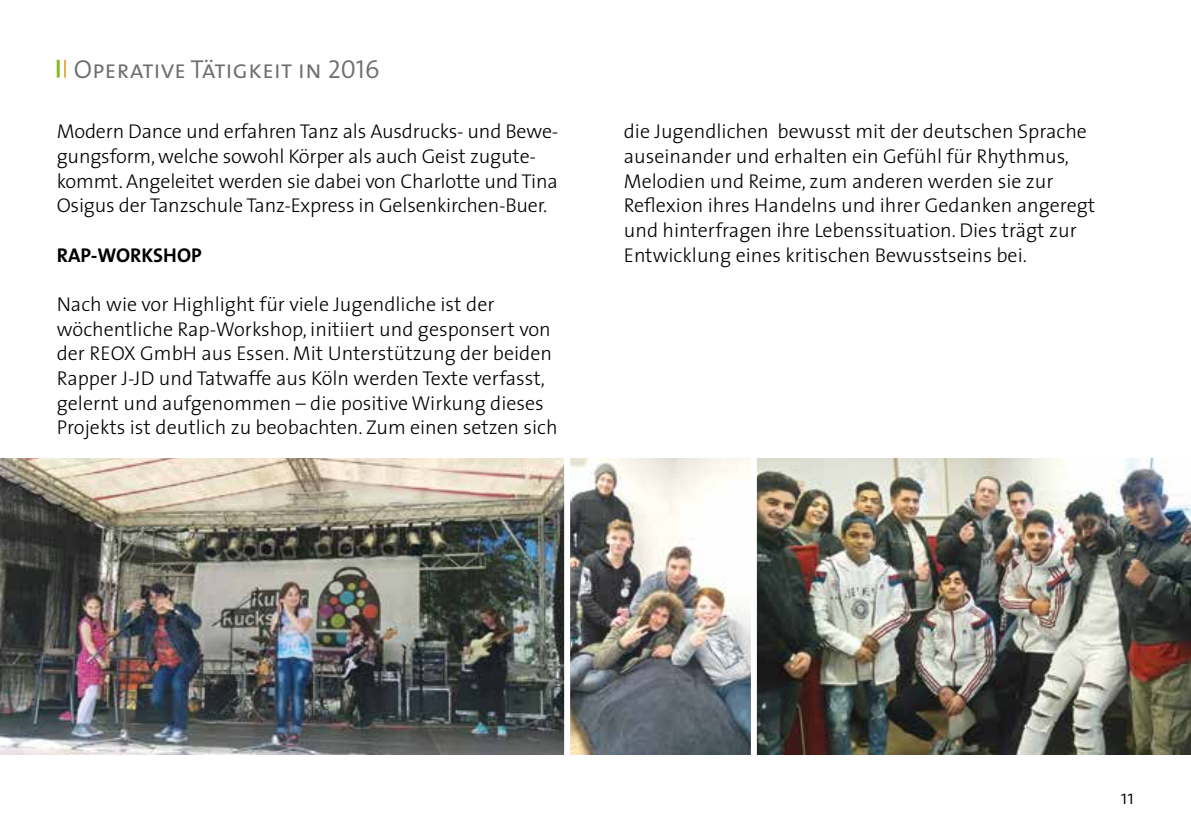
<style>
.page{position:relative;width:1191px;height:840px;background:#fff}
.page>*{position:absolute;margin:0;border:0;box-sizing:border-box;transform-origin:0 0}
.t1{font:26px "The Sans Semi Light Caps";color:#6e6e6e}
.t2{font:300 20px/24.6px "The Sans";color:#000}
.t3{font:700 20px "The Sans";color:#000}
</style>
<div class="page">
<hr style="left:57px;top:60px;width:3px;height:18px;background:#85bc21">
<svg style="left:64px;top:60px;width:2px;height:18px"></svg>
<img style="left:1px;top:458px;width:1190px;height:296px">
<div style="left:564px;top:452px;width:6px;height:309px;background:#fff"></div>
<div style="left:751px;top:452px;width:6px;height:309px;background:#fff"></div>
<img style="left:0;top:458px;width:1px;height:296px">
<h1 class="t1" style="left:74px;top:47px;width:308px">Operative Tätigkeit in 2016</h1>
<p class="t2" style="left:57px;top:118px;width:503px">Modern Dance und erfahren Tanz als Ausdrucks- und Bewe&shy;gungsform, welche sowohl Körper als auch Geist zugute&shy;kommt. Angeleitet werden sie dabei von Charlotte und Tina Osigus der Tanzschule Tanz-Express in Gelsenkirchen-Buer.</p>
<p class="t3" style="left:57px;top:238px;width:146px">RAP-WORKSHOP</p>
<p class="t2" style="left:57px;top:291px;width:502px">Nach wie vor Highlight für viele Jugendliche ist der wöchentliche Rap-Workshop, initiiert und gesponsert von der REOX GmbH aus Essen. Mit Unterstützung der beiden Rapper J-JD und Tatwaffe aus Köln werden Texte verfasst, gelernt und aufgenommen – die positive Wirkung dieses Projekts ist deutlich zu beobachten. Zum einen setzen sich</p>
<p class="t2" style="left:624px;top:118px;width:473px">die Jugendlichen bewusst mit der deutschen Sprache auseinander und erhalten ein Gefühl für Rhythmus, Melodien und Reime, zum anderen werden sie zur Reflexion ihres Handelns und ihrer Gedanken angeregt und hinterfragen ihre Lebenssituation. Dies trägt zur Entwicklung eines kritischen Bewusstseins bei.</p>
<p class="t2" style="left:1120px;top:784px;width:15px">11</p>
</div>
